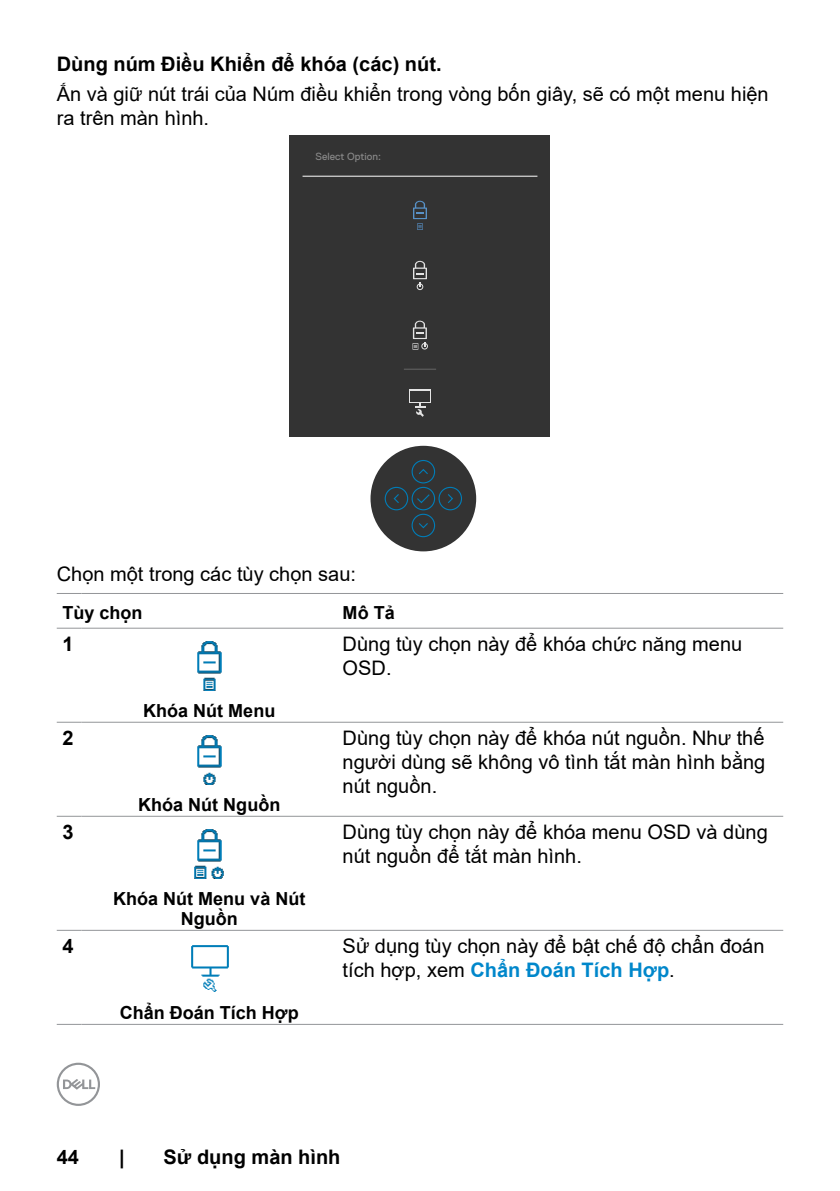
<style>
.page{position:relative;width:840px;height:1191px;background:#fff}
.page>*{position:absolute;margin:0;border:0;box-sizing:border-box;transform-origin:0 0}
.t1{font:20px/24px "Arial";color:#000}
.t2{font:700 20px "Arial";color:#000}
.t3{font:700 18px/20px "Arial";color:#000;text-align:center}
.t4{font:10.4px "Dell Replica";color:#888}
.s1{font-weight:700;color:#0087cb}
</style>
<div class="page">
<svg style="left:57px;top:1062px;width:43px;height:44px"></svg>
<div style="left:290px;top:135px;width:259px;height:302px;background:#333"></div>
<hr style="left:302px;top:176px;width:235px;height:1px;background:#fff">
<hr style="left:403px;top:369px;width:33px;height:1px;background:#666">
<div style="left:370px;top:446px;width:106px;height:105px;background:#333;border-radius:50%"></div>
<div style="left:411px;top:487px;width:24px;height:23px;border:1px solid #007db8;border-radius:50%"></div>
<div style="left:411px;top:514px;width:24px;height:23px;border:1px solid #007db8;border-radius:50%"></div>
<div style="left:411px;top:460px;width:24px;height:23px;border:1px solid #007db8;border-radius:50%"></div>
<div style="left:384px;top:487px;width:24px;height:23px;border:1px solid #007db8;border-radius:50%"></div>
<div style="left:438px;top:487px;width:24px;height:23px;border:1px solid #007db8;border-radius:50%"></div>
<svg style="left:419px;top:523px;width:9px;height:6px"></svg>
<svg style="left:419px;top:469px;width:9px;height:5px"></svg>
<svg style="left:448px;top:494px;width:5px;height:9px"></svg>
<svg style="left:393px;top:494px;width:6px;height:9px"></svg>
<svg style="left:417px;top:494px;width:13px;height:10px"></svg>
<div style="left:409px;top:389px;width:21px;height:14px;background:#e4e4e4"></div>
<div style="left:410px;top:391px;width:19px;height:11px;background:#333"></div>
<svg style="left:415px;top:403px;width:10px;height:14px"></svg>
<svg style="left:413px;top:201px;width:14px;height:29px"></svg>
<svg style="left:413px;top:261px;width:14px;height:26px"></svg>
<div style="left:416px;top:283px;width:7px;height:7px;border:1px solid #e4e4e4;border-radius:50%"></div>
<svg style="left:412px;top:320px;width:15px;height:29px"></svg>
<svg style="left:57px;top:593px;width:24px;height:1px"></svg>
<hr style="left:81px;top:593px;width:256px;height:1px;background:#939598">
<hr style="left:337px;top:593px;width:445px;height:1px;background:#939598">
<svg style="left:57px;top:628px;width:24px;height:1px"></svg>
<hr style="left:81px;top:628px;width:256px;height:1px;background:#939598">
<hr style="left:337px;top:628px;width:445px;height:1px;background:#939598">
<svg style="left:57px;top:722px;width:24px;height:1px"></svg>
<hr style="left:81px;top:722px;width:256px;height:1px;background:#939598">
<hr style="left:337px;top:722px;width:445px;height:1px;background:#939598">
<svg style="left:57px;top:816px;width:24px;height:1px"></svg>
<hr style="left:81px;top:816px;width:256px;height:1px;background:#939598">
<hr style="left:337px;top:816px;width:445px;height:1px;background:#939598">
<svg style="left:57px;top:930px;width:24px;height:1px"></svg>
<hr style="left:81px;top:930px;width:256px;height:1px;background:#939598">
<hr style="left:337px;top:930px;width:445px;height:1px;background:#939598">
<svg style="left:57px;top:1024px;width:24px;height:1px"></svg>
<hr style="left:81px;top:1024px;width:256px;height:1px;background:#939598">
<hr style="left:337px;top:1024px;width:445px;height:1px;background:#939598">
<img style="left:197px;top:641px;width:25px;height:50px">
<img style="left:197px;top:735px;width:25px;height:50px">
<img style="left:194px;top:829px;width:30px;height:50px">
<img style="left:191px;top:945px;width:38px;height:47px">
<p class="t2" style="left:57px;top:50px;width:386px">Dùng núm Điều Khiển để khóa (các) nút.</p>
<p class="t1" style="left:57px;top:82px;width:713px">Ấn và giữ nút trái của Núm điều khiển trong vòng bốn giây, sẽ có một menu hiện ra trên màn hình.</p>
<p class="t4" style="left:315px;top:151px;width:67px">Select Option:</p>
<p class="t1" style="left:57px;top:562px;width:301px">Chọn một trong các tùy chọn sau:</p>
<p class="t3" style="left:62px;top:602px;width:82px">Tùy chọn</p>
<p class="t3" style="left:342px;top:602px;width:54px">Mô Tả</p>
<p class="t2" style="left:62px;top:630px;width:13px">1</p>
<p class="t1" style="left:342px;top:632px;width:401px">Dùng tùy chọn này để khóa chức năng menu<br>OSD.</p>
<p class="t3" style="left:143px;top:700px;width:133px">Khóa Nút Menu</p>
<p class="t2" style="left:62px;top:724px;width:13px">2</p>
<p class="t3" style="left:138px;top:794px;width:143px">Khóa Nút Nguồn</p>
<p class="t1" style="left:342px;top:726px;width:424px;text-align:justify">Dùng tùy chọn này để khóa nút nguồn. Như thế người dùng sẽ không vô tình tắt màn hình bằng nút nguồn.</p>
<p class="t2" style="left:62px;top:818px;width:13px">3</p>
<p class="t1" style="left:342px;top:820px;width:426px">Dùng tùy chọn này để khóa menu OSD và dùng nút nguồn để tắt màn hình.</p>
<p class="t3" style="left:113px;top:888px;width:194px">Khóa Nút Menu và Nút<br>Nguồn</p>
<p class="t2" style="left:62px;top:932px;width:13px">4</p>
<p class="t1" style="left:342px;top:934px;width:423px">Sử dụng tùy chọn này để bật chế độ chẩn đoán tích hợp, xem <span class="s1">Chẩn Đoán Tích Hợp</span>.</p>
<p class="t3" style="left:120px;top:1002px;width:180px">Chẩn Đoán Tích Hợp</p>
<p class="t2" style="left:57px;top:1143px;width:24px">44</p>
<p class="t2" style="left:119px;top:1143px;width:7px">|</p>
<p class="t2" style="left:163px;top:1143px;width:178px">Sử dụng màn hình</p>
</div>
